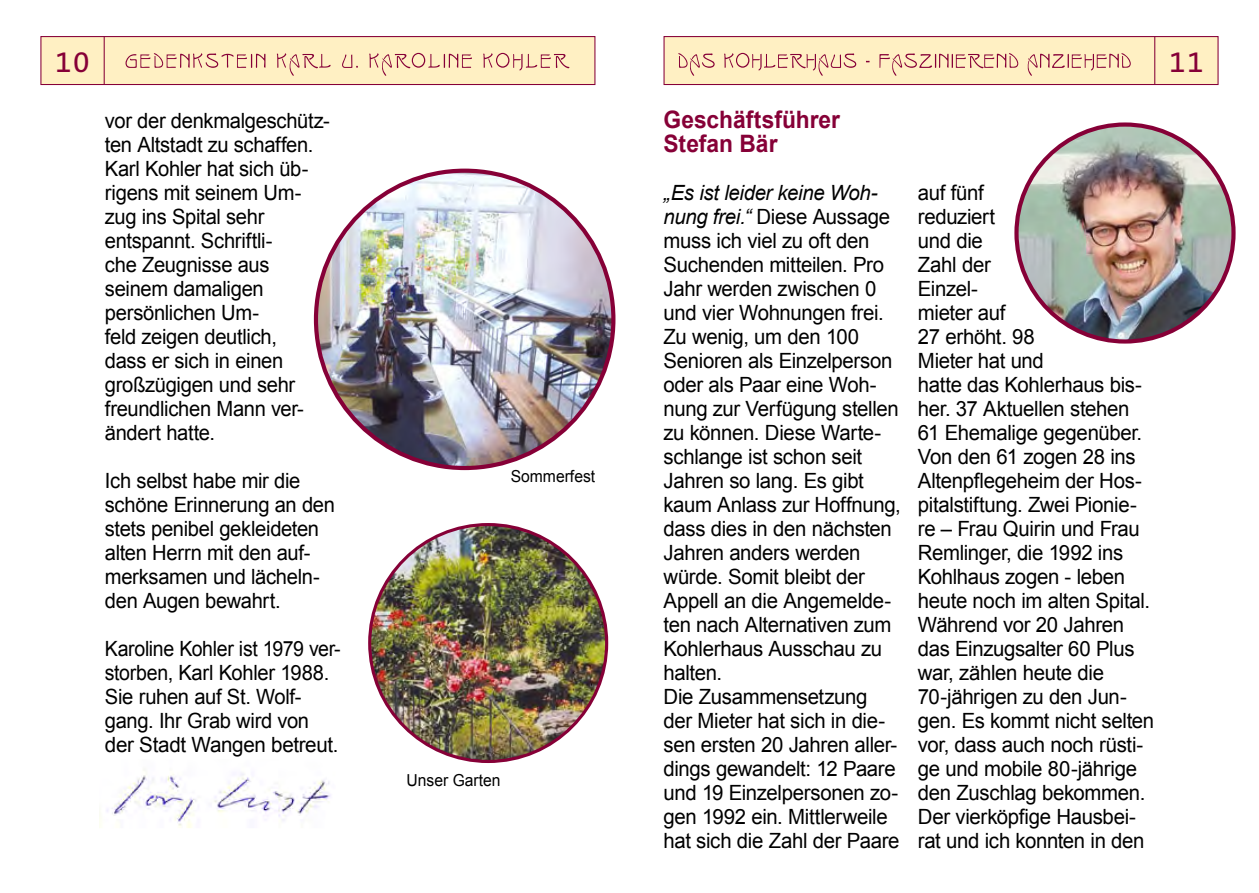
<style>
.page{position:relative;width:1259px;height:893px;background:#fff}
.page>*{position:absolute;margin:0;border:0;box-sizing:border-box;transform-origin:0 0}
.t1{font:30px "The Sans B5 Plain";color:#860037}
.t2{font:700 24px/24px "Arial";color:#860037;scale:.95 1}
.t3{font:21px/24px "Arial";letter-spacing:-.015em;color:#000}
.t4{font:21px/24px "Arial";letter-spacing:-.015em;color:#000;scale:.96 1}
.t5{font:21px/24px "Arial";letter-spacing:-.015em;color:#000;scale:.93 1}
.t6{font:16.5px "Arial";color:#000;scale:.95 1}
.s1{font-style:italic}
.s2{font-style:inherit}
</style>
<div class="page">
<div style="left:40px;top:36px;width:555px;height:49px;background:#fff0c3;border:1px solid #860037"></div>
<hr style="left:104px;top:36px;width:1px;height:49px;background:#860037">
<div style="left:663px;top:36px;width:555px;height:49px;background:#fff0c3;border:1px solid #860037"></div>
<hr style="left:1154px;top:36px;width:1px;height:49px;background:#860037">
<svg style="left:125px;top:53px;width:444px;height:23px"></svg>
<img style="left:1016px;top:125px;width:217px;height:216px;border-radius:108px">
<svg style="left:678px;top:53px;width:452px;height:23px"></svg>
<img style="left:100px;top:769px;width:231px;height:59px">
<img style="left:316px;top:171px;width:297px;height:297px;border-radius:149px">
<img style="left:370px;top:525px;width:236px;height:236px;border-radius:118px">
<h1 class="t1" style="left:55px;top:46px;width:36px">10</h1>
<h1 class="t1" style="left:1169px;top:46px;width:36px">11</h1>
<p class="t4" style="left:105px;top:108px;width:236px">vor der denkmalgeschütz&shy;ten Altstadt zu schaffen.<br>Karl Kohler hat sich üb&shy;rigens mit seinem Um&shy;zug ins Spital sehr entspannt. Schriftli-<br>che Zeugnisse aus seinem damaligen persönlichen Um-<br>feld zeigen deutlich,<br>dass er sich in einen großzügigen und sehr freundlichen Mann ver&shy;ändert hatte.</p>
<p class="t4" style="left:105px;top:468px;width:241px">Ich selbst habe mir die schöne Erinnerung an den stets penibel gekleideten alten Herrn mit den auf&shy;merksamen und lächeln&shy;den Augen bewahrt.</p>
<p class="t5" style="left:105px;top:636px;width:255px">Karoline Kohler ist 1979 ver&shy;storben, Karl Kohler 1988.<br>Sie ruhen auf St. Wolf&shy;gang. Ihr Grab wird von der Stadt Wangen betreut.</p>
<p class="t2" style="left:663px;top:108px;width:187px">Geschäftsführer<br>Stefan Bär</p>
<p class="t3" style="left:663px;top:180px;width:239px"><span class="s1">„Es ist leider keine Woh&shy;nung frei.“</span> Diese Aussage muss ich viel zu oft den<br>Suchenden mitteilen. Pro<br>Jahr werden zwischen 0 und vier Wohnungen frei.<br>Zu wenig, um den 100<br>Senioren als Einzelperson oder als Paar eine Woh&shy;nung zur Verfügung stellen zu können. Diese Warte&shy;schlange ist schon seit<br>Jahren so lang. Es gibt kaum Anlass zur Hoffnung, dass dies in den nächsten<br>Jahren anders werden würde. Somit bleibt der<br>Appell an die Angemelde&shy;ten nach Alternativen zum<br>Kohlerhaus Ausschau zu halten.<br>Die Zusammensetzung der Mieter hat sich in die&shy;sen ersten 20 Jahren aller&shy;dings gewandelt: 12 Paare und 19 Einzelpersonen zo&shy;gen 1992 ein. Mittlerweile hat sich die Zahl der Paare</p>
<p class="t3" style="left:918px;top:180px;width:238px">auf fünf<br>reduziert<br>und die<br>Zahl der<br>Einzel-<br>mieter auf<br>27 erhöht. 98<br>Mieter hat und<br>hatte das Kohlerhaus bis&shy;her. 37 Aktuellen stehen<br>61 Ehemalige gegenüber.<br>Von den 61 zogen 28 ins<br>Alten<span class="s2">pfl</span>egeheim der Hos&shy;pitalstiftung. Zwei Pionie&shy;re – Frau Quirin und Frau<br>Remlinger, die 1992 ins<br>Kohlhaus zogen - leben heute noch im alten Spital.<br>Während vor 20 Jahren das Einzugsalter 60 Plus war, zählen heute die<br>70-jährigen zu den Jun&shy;gen. Es kommt nicht selten vor, dass auch noch rüsti&shy;ge und mobile 80-jährige den Zuschlag bekommen.<br>Der vierköp<span class="s2">fi</span>ge Hausbei&shy;rat und ich konnten in den</p>
<p class="t6" style="left:511px;top:465px;width:90px">Sommerfest</p>
<p class="t6" style="left:406px;top:769px;width:101px">Unser Garten</p>
</div>
